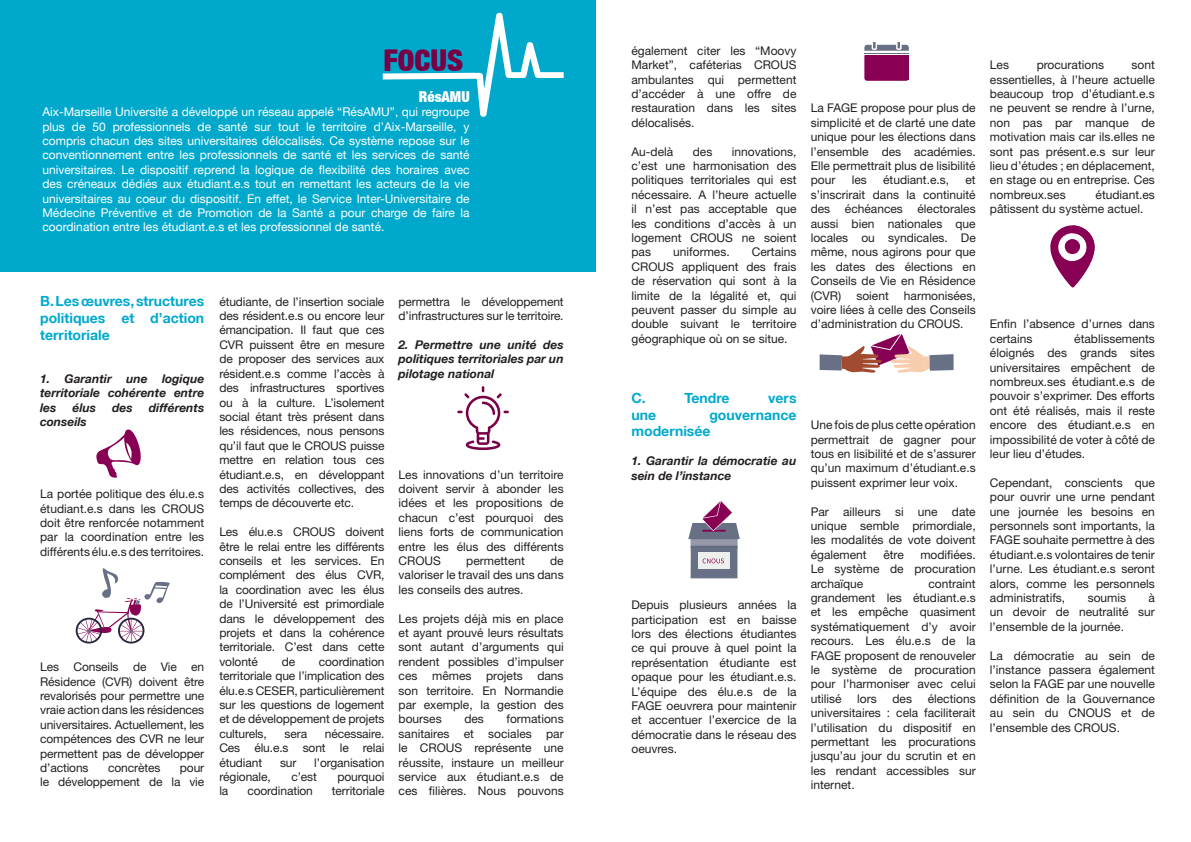
<style>
.page{position:relative;width:1191px;height:842px;background:#fff}
.page>*{position:absolute;margin:0;border:0;box-sizing:border-box;transform-origin:0 0}
.t1{font:900 condensed 30px "Helvetica Neue LT";color:#780047}
.t2{font:900 condensed 15px "Helvetica Neue LT";color:#fff}
.t3{font:700 14px/16.8px "Helvetica Neue LT";color:#00a9cc;text-align:justify}
.t4{font:12px/14.4px "Helvetica Neue";color:#231f20;text-align:justify}
.t5{font:12px/14.4px "Helvetica Neue LT";color:#fff;text-align:justify}
.t6{font:italic 700 12px/14.4px "Helvetica Neue LT";color:#231f20;text-align:justify}
</style>
<div class="page">
<div style="left:0;top:0;width:595px;height:271px;background:#00a9cc"></div>
<svg style="left:383px;top:13px;width:180px;height:104px"></svg>
<svg style="left:96px;top:429px;width:45px;height:49px"></svg>
<svg style="left:75px;top:568px;width:95px;height:76px"></svg>
<svg style="left:457px;top:386px;width:52px;height:64px"></svg>
<svg style="left:688px;top:500px;width:52px;height:78px"></svg>
<svg style="left:819px;top:333px;width:134px;height:40px"></svg>
<svg style="left:1050px;top:225px;width:44px;height:62px"></svg>
<svg style="left:864px;top:42px;width:44px;height:39px"></svg>
<div style="left:865px;top:55px;width:43px;height:25px;background:#880053"></div>
<h1 class="t1" style="left:383px;top:41px;width:82px">FOCUS</h1>
<p class="t2" style="left:419px;top:87px;width:52px">RésAMU</p>
<p class="t5" style="left:43px;top:105px;width:429px">Aix-Marseille Université a développé un réseau appelé “RésAMU”, qui regroupe plus de 50 professionnels de santé sur tout le territoire d’Aix-Marseille, y compris chacun des sites universitaires délocalisés. Ce système repose sur le conventionnement entre les professionnels de santé et les services de santé universitaires. Le dispositif reprend la logique de flexibilité des horaires avec des créneaux dédiés aux étudiant.e.s tout en remettant les acteurs de la vie universitaires au coeur du dispositif. En effet, le Service Inter-Universitaire de Médecine Préventive et de Promotion de la Santé a pour charge de faire la coordination entre les étudiant.e.s et les professionnel de santé.</p>
<p class="t3" style="left:40px;top:293px;width:165px">B. Les œuvres, structures politiques et d’action territoriale</p>
<p class="t6" style="left:40px;top:371px;width:166px">1. Garantir une logique territoriale cohérente entre les</p>
<p class="t6" style="left:73px;top:400px;width:25px">élus</p>
<p class="t6" style="left:112px;top:400px;width:22px">des</p>
<p class="t6" style="left:149px;top:400px;width:57px">différents</p>
<p class="t6" style="left:40px;top:414px;width:48px">conseils</p>
<p class="t4" style="left:40px;top:487px;width:166px">La portée politique des élu.e.s étudiant.e.s dans les CROUS doit être renforcée notamment par la coordination entre les différents élu.e.s des territoires.</p>
<p class="t4" style="left:40px;top:659px;width:166px">Les Conseils de Vie en Résidence (CVR) doivent être revalorisés pour permettre une vraie action dans les résidences universitaires. Actuellement, les compétences des CVR ne leur permettent pas de développer d’actions</p>
<p class="t4" style="left:108px;top:760px;width:54px">concrètes</p>
<p class="t4" style="left:40px;top:760px;width:166px;text-align:right">pour<br>le développement de la vie</p>
<p class="t4" style="left:219px;top:294px;width:166px">étudiante, de l’insertion sociale des résident.e.s ou encore leur émancipation. Il faut que ces CVR puissent être en mesure de proposer des services aux résident.e.s comme l’accès à des infrastructures sportives ou à la culture. L’isolement social étant très présent dans les résidences, nous pensons qu’il faut que le CROUS puisse mettre en relation tous ces étudiant.e.s, en développant des activités collectives, des temps de découverte etc.</p>
<p class="t4" style="left:219px;top:524px;width:166px">Les élu.e.s CROUS doivent être le relai entre les différents conseils et les services. En complément des élus CVR, la coordination avec les élus de l’Université est primordiale dans le développement des projets et dans la cohérence territoriale. C’est dans cette volonté</p>
<p class="t4" style="left:219px;top:654px;width:166px;text-indent:99px">coordination territoriale que l’implication des élu.e.s CESER, particulièrement sur les questions de logement et de développement de projets culturels,</p>
<p class="t4" style="left:282px;top:654px;width:15px">de</p>
<p class="t4" style="left:219px;top:726px;width:166px;text-indent:106px">nécessaire.<br>Ces élu.e.s sont le relai étudiant</p>
<p class="t4" style="left:285px;top:726px;width:24px">sera</p>
<p class="t4" style="left:280px;top:755px;width:18px">sur</p>
<p class="t4" style="left:314px;top:755px;width:72px">l’organisation</p>
<p class="t4" style="left:219px;top:769px;width:53px">régionale,</p>
<p class="t4" style="left:291px;top:769px;width:27px">c’est</p>
<p class="t4" style="left:337px;top:769px;width:48px">pourquoi</p>
<p class="t4" style="left:219px;top:784px;width:10px">la</p>
<p class="t4" style="left:247px;top:784px;width:67px">coordination</p>
<p class="t4" style="left:332px;top:784px;width:54px">territoriale</p>
<p class="t4" style="left:398px;top:294px;width:166px">permettra le développement d’infrastructures sur le territoire.</p>
<p class="t6" style="left:398px;top:337px;width:166px">2. Permettre une unité des politiques territoriales par un pilotage national</p>
<p class="t4" style="left:398px;top:467px;width:166px">Les innovations d’un territoire doivent servir à abonder les idées et les propositions de chacun c’est pourquoi des liens forts de communication entre les élus des différents CROUS</p>
<p class="t4" style="left:398px;top:553px;width:166px;text-indent:151px">de valoriser le travail des uns dans les conseils des autres.</p>
<p class="t4" style="left:398px;top:611px;width:166px">Les projets déjà mis en place et ayant prouvé leurs résultats sont autant d’arguments qui rendent possibles d’impulser ces mêmes projets dans son territoire. En Normandie par exemple, la gestion des bourses</p>
<p class="t4" style="left:466px;top:553px;width:60px">permettent</p>
<p class="t4" style="left:398px;top:712px;width:166px;text-indent:108px">formations sanitaires et sociales par le CROUS représente une réussite, instaure un meilleur service aux étudiant.e.s de ces filières. Nous pouvons</p>
<p class="t4" style="left:464px;top:712px;width:21px">des</p>
<p class="t4" style="left:631px;top:43px;width:166px">également citer les “Moovy Market”, caféterias CROUS ambulantes qui permettent d’accéder à une offre de restauration dans les sites délocalisés.</p>
<p class="t4" style="left:631px;top:144px;width:43px">Au-delà</p>
<p class="t4" style="left:693px;top:144px;width:21px">des</p>
<p class="t4" style="left:631px;top:144px;width:166px;text-indent:100px">innovations, c’est une harmonisation des politiques territoriales qui est nécessaire. A l’heure actuelle il n’est pas acceptable que les conditions d’accès à un logement CROUS ne soient pas</p>
<p class="t4" style="left:631px;top:245px;width:166px;text-indent:120px">Certains CROUS appliquent des frais de réservation qui sont à la limite de la légalité et, qui peuvent passer du simple au double suivant le territoire géographique où on se situe.</p>
<p class="t4" style="left:673px;top:245px;width:58px">uniformes.</p>
<p class="t4" style="left:810px;top:101px;width:166px">La FAGE propose pour plus de simplicité et de clarté une date unique pour les élections dans l’ensemble des académies.<br>Elle permettrait plus de lisibilité pour</p>
<p class="t4" style="left:851px;top:173px;width:17px">les</p>
<p class="t4" style="left:883px;top:173px;width:68px">étudiant.e.s,</p>
<p class="t4" style="left:810px;top:173px;width:166px;text-indent:155px">et s’inscrirait dans la continuité des échéances électorales aussi bien nationales que locales ou syndicales. De même, nous agirons pour que les dates des élections en Conseils de Vie en Résidence (CVR)</p>
<p class="t4" style="left:810px;top:288px;width:166px;text-indent:93px">harmonisées, voire liées à celle des Conseils d’administration du CROUS.</p>
<p class="t4" style="left:856px;top:288px;width:34px">soient</p>
<p class="t3" style="left:631px;top:389px;width:16px">C.</p>
<p class="t3" style="left:684px;top:389px;width:47px">Tendre</p>
<p class="t3" style="left:768px;top:389px;width:30px">vers</p>
<p class="t3" style="left:631px;top:406px;width:26px">une</p>
<p class="t3" style="left:631px;top:406px;width:166px;text-indent:78px">gouvernance modernisée</p>
<p class="t6" style="left:631px;top:453px;width:166px">1. Garantir la démocratie au sein de l’instance</p>
<p class="t4" style="left:631px;top:598px;width:166px">Depuis plusieurs années la participation est en baisse lors des élections étudiantes ce qui prouve à quel point la représentation étudiante est opaque pour les étudiant.e.s.<br>L’équipe des élu.e.s de la FAGE oeuvrera pour maintenir et accentuer l’exercice de la démocratie dans le réseau des oeuvres.</p>
<p class="t4" style="left:810px;top:418px;width:166px">Une fois de plus cette opération permettrait de gagner pour tous en lisibilité et de s’assurer qu’un maximum d’étudiant.e.s puissent exprimer leur voix.</p>
<p class="t4" style="left:810px;top:504px;width:166px">Par ailleurs si une date unique semble primordiale, les modalités de vote doivent également</p>
<p class="t4" style="left:810px;top:547px;width:166px;text-indent:110px">modifiées.<br>Le système de procuration archaïque</p>
<p class="t4" style="left:883px;top:547px;width:22px">être</p>
<p class="t4" style="left:810px;top:576px;width:166px;text-indent:118px">contraint grandement les étudiant.e.s et les empêche quasiment systématiquement d’y avoir recours. Les élu.e.s de la FAGE proposent de renouveler le système de procuration pour l’harmoniser avec celui utilisé</p>
<p class="t4" style="left:810px;top:691px;width:166px;text-indent:117px">élections universitaires : cela faciliterait l’utilisation du dispositif en permettant les procurations jusqu’au jour du scrutin et en les rendant accessibles sur internet.</p>
<p class="t4" style="left:857px;top:691px;width:21px">lors</p>
<p class="t4" style="left:892px;top:691px;width:21px">des</p>
<p class="t4" style="left:990px;top:58px;width:21px">Les</p>
<p class="t4" style="left:1036px;top:58px;width:69px">procurations</p>
<p class="t4" style="left:990px;top:58px;width:166px;text-indent:142px">sont essentielles, à l’heure actuelle beaucoup trop d’étudiant.e.s ne peuvent se rendre à l’urne, non pas par manque de motivation mais car ils.elles ne sont pas présent.e.s sur leur lieu d’études ; en déplacement, en stage ou en entreprise. Ces nombreux.ses</p>
<p class="t4" style="left:990px;top:187px;width:166px;text-indent:106px">étudiant.es pâtissent du système actuel.</p>
<p class="t4" style="left:990px;top:317px;width:166px">Enfin l’absence d’urnes dans certains</p>
<p class="t4" style="left:990px;top:331px;width:167px;text-indent:84px">établissements éloignés des grands sites universitaires empêchent de nombreux.ses étudiant.e.s de pouvoir s’exprimer. Des efforts ont été réalisés, mais il reste encore des étudiant.e.s en impossibilité de voter à côté de leur lieu d’études.</p>
<p class="t4" style="left:990px;top:475px;width:166px">Cependant, conscients que pour ouvrir une urne pendant une journée les besoins en personnels sont importants, la FAGE souhaite permettre à des étudiant.e.s volontaires de tenir l’urne. Les étudiant.e.s seront alors, comme les personnels administratifs,</p>
<p class="t4" style="left:990px;top:590px;width:166px;text-indent:159px">à un devoir de neutralité sur l’ensemble de la journée.</p>
<p class="t4" style="left:990px;top:648px;width:166px">La démocratie au sein de l’instance passera également selon la FAGE par une nouvelle définition de la Gouvernance au sein du CNOUS et de l’ensemble des CROUS.</p>
<p class="t4" style="left:1087px;top:590px;width:40px">soumis</p>
</div>
